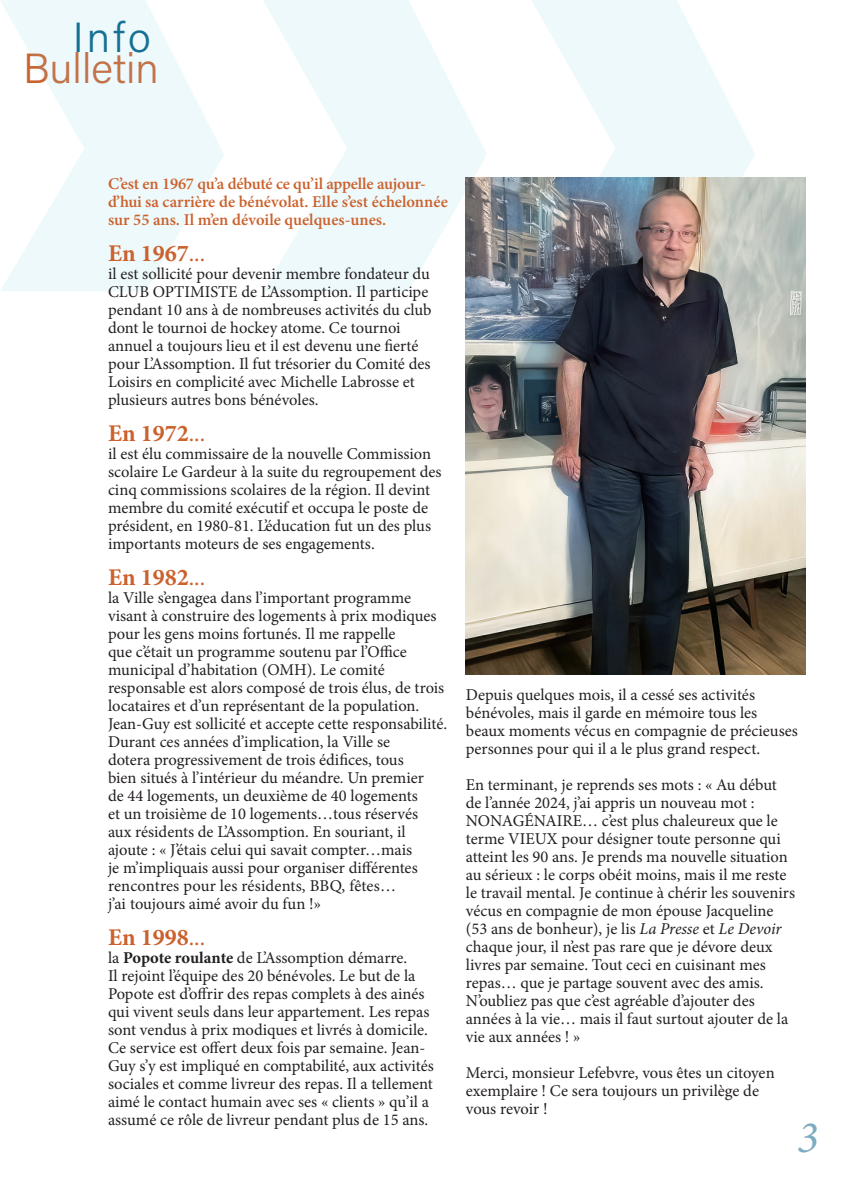
<style>
.page{position:relative;width:864px;height:1188px;background:#fff}
.page>*{position:absolute;margin:0;border:0;box-sizing:border-box;transform-origin:0 0}
.t1{font:italic 45px "Minion Pro";color:#7dabc1}
.t2{font:42.15px "Acumin Variable Concept";color:#cb612c}
.t3{font:42.15px "Acumin Variable Concept";color:#005f85}
.t4{font:700 24px "Minion Pro";color:#cb612c}
.t5{font:16.5px/18px "Minion Pro";letter-spacing:-.005em;color:#231f20}
.t6{font:600 16.5px/18px "Minion Pro";letter-spacing:-.005em;color:#cb612c}
.s1{font-weight:400}
.s2{font-weight:700}
.s3{font-style:italic}
</style>
<div class="page">
<svg style="left:532px;top:0;width:223px;height:177px;fill:#eef9fc"></svg>
<svg style="left:1px;top:0;width:223px;height:291px;fill:#eef9fc"></svg>
<svg style="left:263px;top:0;width:224px;height:291px;fill:#eef9fc"></svg>
<img style="left:466px;top:177px;width:340px;height:498px">
<h2 class="t3" style="left:73px;top:9px;width:80px">Info</h2>
<h2 class="t2" style="left:23px;top:40px;width:137px">Bulletin</h2>
<p class="t6" style="left:108px;top:175px;width:341px">C’est en 1967 qu’a débuté ce qu’il appelle aujour&shy;d’hui sa carrière de bénévolat. Elle s’est échelonnée sur 55 ans. Il m’en dévoile quelques-unes.</p>
<p class="t4" style="left:108px;top:237px;width:99px">En 1967<span class="s1">...</span></p>
<p class="t5" style="left:108px;top:265px;width:325px">il est sollicité pour devenir membre fondateur du CLUB OPTIMISTE de L’Assomption. Il participe pendant 10 ans à de nombreuses activités du club dont le tournoi de hockey atome. Ce tournoi annuel a toujours lieu et il est devenu une fierté pour L’Assomption. Il fut trésorier du Comité des Loisirs en complicité avec Michelle Labrosse et plusieurs autres bons bénévoles.</p>
<p class="t4" style="left:108px;top:417px;width:99px">En 1972<span class="s1">...</span></p>
<p class="t5" style="left:108px;top:445px;width:335px">il est élu commissaire de la nouvelle Commission scolaire Le Gardeur à la suite du regroupement des cinq commissions scolaires de la région. Il devint membre du comité exécutif et occupa le poste de président, en 1980-81. L’éducation fut un des plus importants moteurs de ses engagements.</p>
<p class="t4" style="left:108px;top:561px;width:99px">En 1982<span class="s1">...</span></p>
<p class="t5" style="left:108px;top:589px;width:341px">la Ville s’engagea dans l’important programme visant à construire des logements à prix modiques pour les gens moins fortunés. Il me rappelle<br>que c’était un programme soutenu par l’Office municipal d’habitation (OMH). Le comité responsable est alors composé de trois élus, de trois locataires et d’un représentant de la population.<br>Jean-Guy est sollicité et accepte cette responsabilité.<br>Durant ces années d’implication, la Ville se<br>dotera progressivement de trois édifices, tous<br>bien situés à l’intérieur du méandre. Un premier<br>de 44 logements, un deuxième de 40 logements<br>et un troisième de 10 logements…tous réservés<br>aux résidents de L’Assomption. En souriant, il ajoute : « J’étais celui qui savait compter…mais<br>je m’impliquais aussi pour organiser différentes rencontres pour les résidents, BBQ, fêtes…<br>j’ai toujours aimé avoir du fun !»</p>
<p class="t4" style="left:108px;top:921px;width:99px">En 1998<span class="s1">...</span></p>
<p class="t5" style="left:108px;top:949px;width:327px">la <span class="s2">Popote roulante</span> de L’Assomption démarre.<br>Il rejoint l’équipe des 20 bénévoles. Le but de la Popote est d’offrir des repas complets à des ainés qui vivent seuls dans leur appartement. Les repas sont vendus à prix modiques et livrés à domicile.<br>Ce service est offert deux fois par semaine. Jean-Guy s’y est impliqué en comptabilité, aux activités sociales et comme livreur des repas. Il a tellement aimé le contact humain avec ses « clients » qu’il a assumé ce rôle de livreur pendant plus de 15 ans.</p>
<p class="t5" style="left:466px;top:686px;width:334px">Depuis quelques mois, il a cessé ses activités bénévoles, mais il garde en mémoire tous les beaux moments vécus en compagnie de précieuses personnes pour qui il a le plus grand respect.</p>
<p class="t5" style="left:466px;top:776px;width:331px">En terminant, je reprends ses mots : « Au début de l’année 2024, j’ai appris un nouveau mot :<br>NONAGÉNAIRE… c’est plus chaleureux que le terme VIEUX pour désigner toute personne qui atteint les 90 ans. Je prends ma nouvelle situation au sérieux : le corps obéit moins, mais il me reste le travail mental. Je continue à chérir les souvenirs vécus en compagnie de mon épouse Jacqueline (53 ans de bonheur), je lis <span class="s3">La Presse</span> et <span class="s3">Le Devoir </span>chaque jour, il n’est pas rare que je dévore deux livres par semaine. Tout ceci en cuisinant mes repas… que je partage souvent avec des amis.<br>N’oubliez pas que c’est agréable d’ajouter des années à la vie… mais il faut surtout ajouter de la vie aux années ! »</p>
<p class="t5" style="left:466px;top:1064px;width:310px">Merci, monsieur Lefebvre, vous êtes un citoyen exemplaire ! Ce sera toujours un privilège de vous revoir !</p>
<p class="t1" style="left:797px;top:1107px;width:23px">3</p>
</div>
